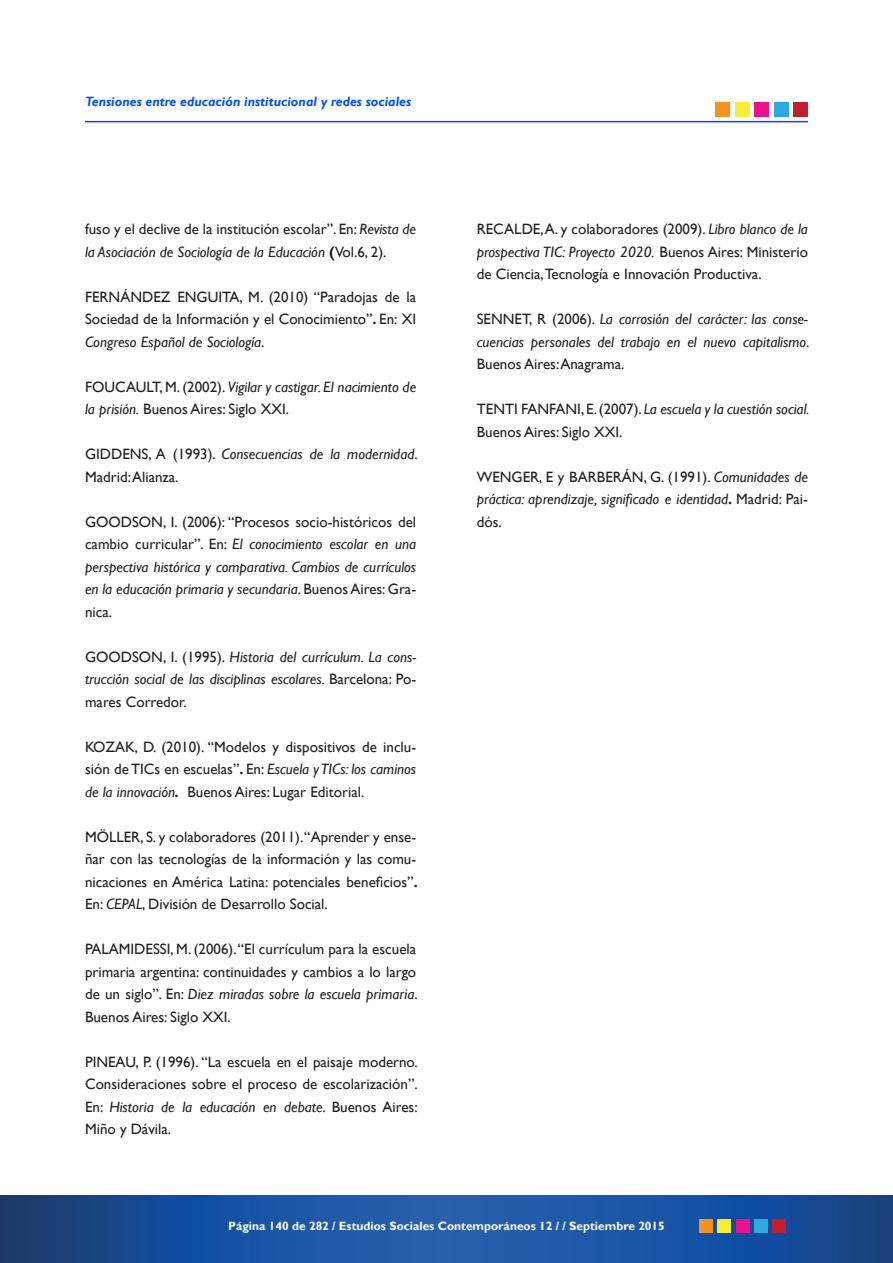
<style>
.page{position:relative;width:893px;height:1263px;background:#fff}
.page>*{position:absolute;margin:0;border:0;box-sizing:border-box;transform-origin:0 0}
.t1{font:15px/22.5px "Gill Sans";color:#231f20;text-align:justify}
.t2{font:italic 15px/22.5px "Gill Sans";color:#231f20;text-align:justify}
.t3{font:italic 700 13.5px "Gill Sans";color:#0051eb}
.t4{font:700 12px "Gill Sans";color:#fff}
.s1{font-style:italic}
.s2{font-weight:700}
.s3{font-style:normal}
.s4{font-weight:700;font-style:italic}
.s5{font-weight:700;font-style:normal}
</style>
<div class="page">
<svg style="left:0;top:1195px;width:893px;height:68px;background:#1a509b"></svg>
<div style="left:699px;top:1219px;width:13px;height:13px;background:#f7911f"></div>
<div style="left:717px;top:1219px;width:14px;height:13px;background:#f7ed36"></div>
<div style="left:736px;top:1219px;width:13px;height:13px;background:#eb128c"></div>
<div style="left:754px;top:1219px;width:14px;height:13px;background:#2ea8e0"></div>
<div style="left:773px;top:1219px;width:13px;height:13px;background:#bf212e"></div>
<hr style="left:85px;top:121px;width:723px;height:1px;background:#004beb">
<div style="left:715px;top:102px;width:14px;height:15px;background:#f7911f"></div>
<div style="left:735px;top:102px;width:14px;height:15px;background:#f7ed36"></div>
<div style="left:755px;top:102px;width:14px;height:15px;background:#eb128c"></div>
<div style="left:774px;top:102px;width:14px;height:15px;background:#2ea8e0"></div>
<div style="left:794px;top:102px;width:14px;height:15px;background:#bf212e"></div>
<p class="t3" style="left:85px;top:94px;width:328px">Tensiones entre educación institucional y redes sociales</p>
<p class="t1" style="left:85px;top:218px;width:333px">fuso y el declive de la institución escolar”. En: <span class="s1">Revista de la Asociación de Sociología de la Educación</span> <span class="s2">(</span>Vol.6, 2).</p>
<p class="t1" style="left:85px;top:285px;width:333px">FERNÁNDEZ ENGUITA, M. (2010) “Paradojas de la Sociedad de la Información y el Conocimiento”<span class="s2">.</span> En: XI <span class="s1">Congreso Español de Sociología</span>.</p>
<p class="t2" style="left:85px;top:375px;width:333px"><span class="s3">FOUCAULT, M. (2002).</span> Vigilar y castigar. El nacimiento de la prisión. <span class="s3">Buenos Aires: Siglo XXI.</span></p>
<p class="t1" style="left:85px;top:443px;width:334px">GIDDENS, A (1993). <span class="s1">Consecuencias de la modernidad</span>.<br>Madrid: Alianza.</p>
<p class="t2" style="left:85px;top:510px;width:333px"><span class="s3">GOODSON, I. (2006): “Procesos socio-históricos del cambio curricular”. En:</span> El conocimiento escolar en una perspectiva histórica y comparativa. Cambios de currículos en la educación primaria y secundaria<span class="s3">. Buenos Aires: Gra&shy;nica.</span></p>
<p class="t2" style="left:85px;top:645px;width:333px"><span class="s3">GOODSON, I. (1995).</span> Historia del currículum. La cons&shy;trucción social de las disciplinas escolares. <span class="s3">Barcelona: Po&shy;mares Corredor.</span></p>
<p class="t1" style="left:85px;top:735px;width:333px">KOZAK, D. (2010). “Modelos y dispositivos de inclu&shy;sión de TICs en escuelas”<span class="s2">.</span> En: <span class="s1">Escuela y TICs: los caminos de la innovación</span><span class="s4">.</span> Buenos Aires: Lugar Editorial.</p>
<p class="t1" style="left:85px;top:825px;width:334px">MÖLLER, S. y colaboradores (2011).“Aprender y ense&shy;ñar con las tecnologías de la información y las comu&shy;nicaciones en América Latina: potenciales beneficios”<span class="s2">.<br></span>En: <span class="s1">CEPAL</span>, División de Desarrollo Social.</p>
<p class="t1" style="left:85px;top:938px;width:334px">PALAMIDESSI, M. (2006). “El currículum para la escuela primaria argentina: continuidades y cambios a lo largo de un siglo”. En: <span class="s1">Diez miradas sobre la escuela primaria</span>.<br>Buenos Aires: Siglo XXI.</p>
<p class="t1" style="left:85px;top:1050px;width:334px">PINEAU, P. (1996). “La escuela en el paisaje moderno.<br>Consideraciones sobre el proceso de escolarización”.<br>En: <span class="s1">Historia de la educación en debate</span>. Buenos Aires:<br>Miño y Dávila.</p>
<p class="t1" style="left:477px;top:218px;width:333px">RECALDE, A. y colaboradores (2009). <span class="s1">Libro blanco de la prospectiva TIC: Proyecto 2020.</span> Buenos Aires: Ministerio de Ciencia,Tecnología e Innovación Productiva.</p>
<p class="t2" style="left:477px;top:308px;width:334px"><span class="s3">SENNET, R (2006).</span> La corrosión del carácter: las conse&shy;cuencias personales del trabajo en el nuevo capitalismo<span class="s3">.<br>Buenos Aires: Anagrama.</span></p>
<p class="t1" style="left:477px;top:398px;width:334px">TENTI FANFANI, E. (2007). <span class="s1">La escuela y la cuestión social.<br></span>Buenos Aires: Siglo XXI.</p>
<p class="t2" style="left:477px;top:465px;width:333px"><span class="s3">WENGER, E y BARBERÁN, G. (1991).</span> Comunidades de práctica: aprendizaje, significado e identidad<span class="s5">.</span> <span class="s3">Madrid: Pai&shy;dós.</span></p>
<p class="t4" style="left:228px;top:1219px;width:438px">Página 140 de 282 / Estudios Sociales Contemporáneos 12 / / Septiembre 2015</p>
</div>
